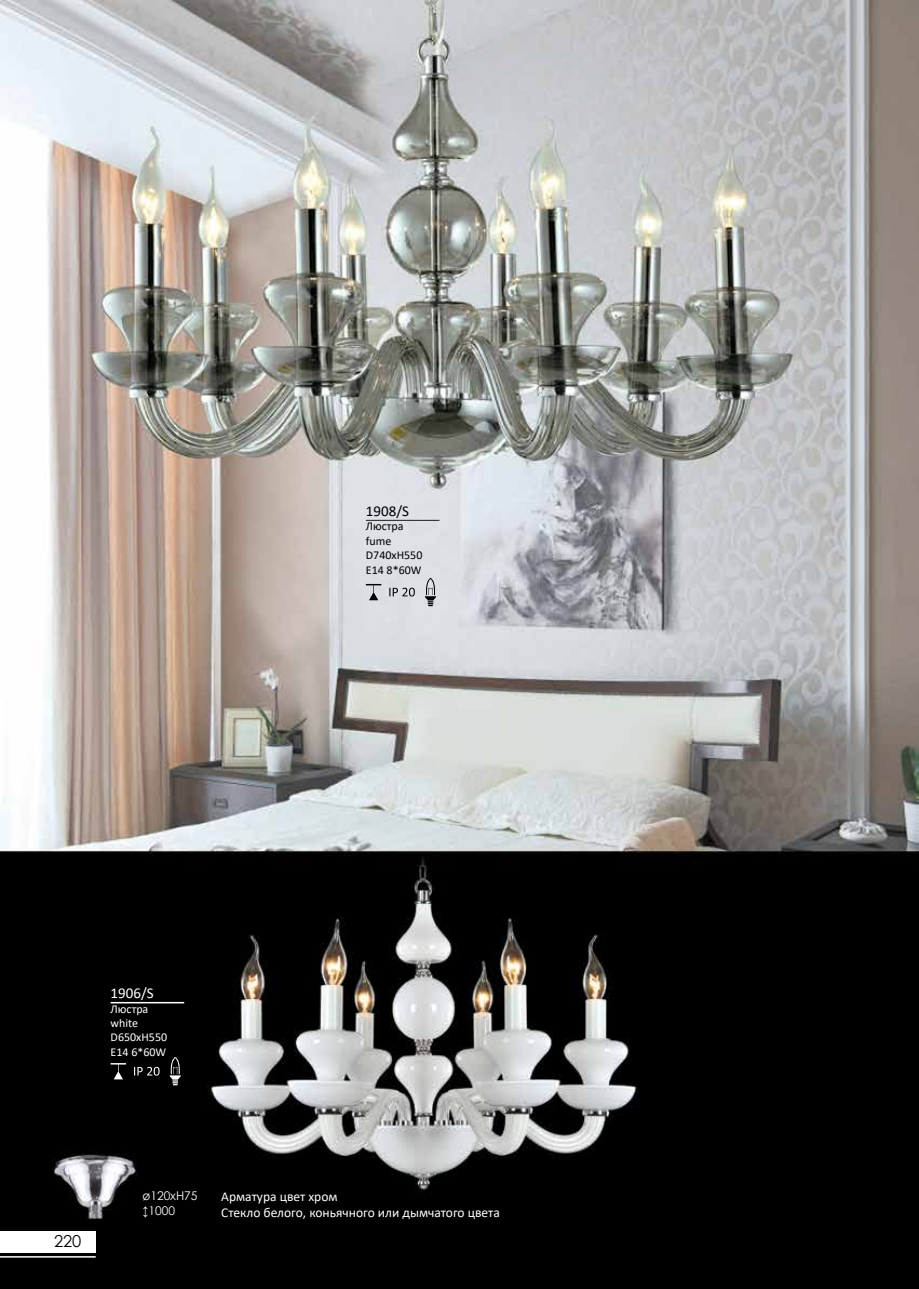
<style>
.page{position:relative;width:919px;height:1289px;background:#fff}
.page>*{position:absolute;margin:0;border:0;box-sizing:border-box;transform-origin:0 0}
.t1{font:16.5px "Century Gothic";color:#000}
.t2{font:15px "Calibri";color:#000}
.t3{font:15px "Calibri";color:#fff}
.t4{font:13.5px/16.2px "Calibri";color:#fff}
.t5{font:12px/14.4px "Calibri";color:#fff}
.t6{font:12px/14.4px "Calibri";color:#000}
.t7{font:12px/14.4px "Century Gothic";color:#fff}
</style>
<div class="page">
<img style="left:0;top:0;width:918px;height:1288px">
<hr style="left:366px;top:520px;width:73px;height:1px;background:#1c1d1b">
<svg style="left:425px;top:578px;width:11px;height:28px"></svg>
<svg style="left:389px;top:587px;width:26px;height:9px"></svg>
<svg style="left:366px;top:584px;width:15px;height:16px"></svg>
<div style="left:0;top:1231px;width:96px;height:21px;background:#fff"></div>
<hr style="left:0;top:1255px;width:96px;height:2px;background:#fff">
<hr style="left:111px;top:1001px;width:73px;height:2px;background:#fff">
<svg style="left:169px;top:1057px;width:12px;height:28px"></svg>
<svg style="left:134px;top:1066px;width:25px;height:9px"></svg>
<svg style="left:111px;top:1063px;width:15px;height:16px"></svg>
<p class="t2" style="left:366px;top:500px;width:45px">1908/S</p>
<p class="t6" style="left:366px;top:519px;width:58px">Люстра fume<br>D740хH550<br>E14 8*60W</p>
<p class="t3" style="left:111px;top:982px;width:45px">1906/S</p>
<p class="t5" style="left:111px;top:1001px;width:58px">Люстра white<br>D650хH550<br>E14 6*60W</p>
<p class="t1" style="left:54px;top:1229px;width:29px">220</p>
<p class="t7" style="left:142px;top:1188px;width:57px">ø120хH75 ↕1000</p>
<p class="t4" style="left:221px;top:1187px;width:280px">Арматура цвет хром<br>Стекло белого, коньячного или дымчатого цвета</p>
</div>
